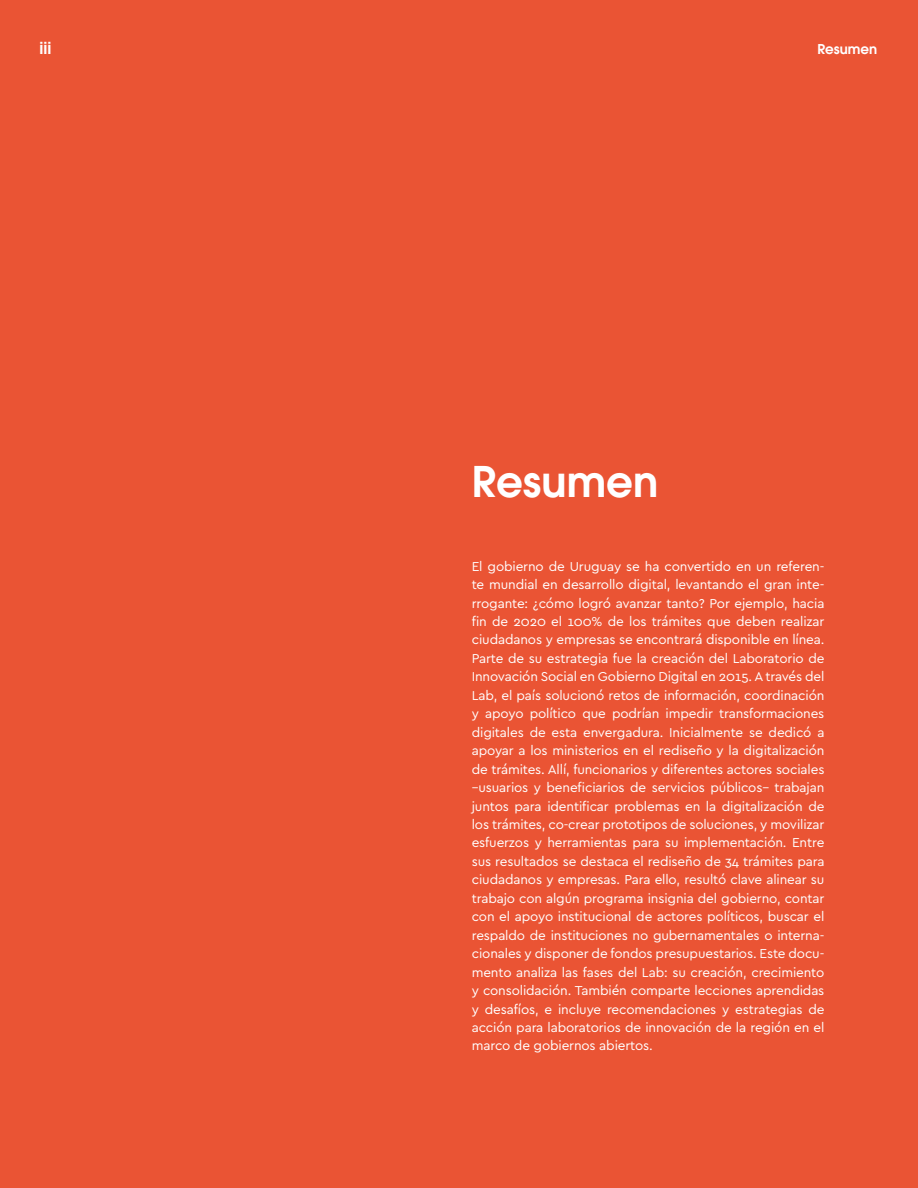
<style>
.page{position:relative;width:918px;height:1188px;background:#ea5434}
.page>*{position:absolute;margin:0;border:0;box-sizing:border-box;transform-origin:0 0}
.t1{font:600 42px "ITC Avant Garde Pro";color:#fff}
.t2{font:600 16.5px "ITC Avant Garde Pro";color:#fff}
.t3{font:13.5px/18.5px "Cera PRO";letter-spacing:-.01em;color:#fff;text-align:justify}
.t4{font:600 13.5px "ITC Avant Garde Pro";color:#fff}
</style>
<div class="page">
<p class="t2" style="left:40px;top:37px;width:13px">iii</p>
<p class="t4" style="left:817px;top:40px;width:61px">Resumen</p>
<h1 class="t1" style="left:472px;top:454px;width:188px">Resumen</h1>
<p class="t3" style="left:472px;top:556px;width:354px">El gobierno de Uruguay se ha convertido en un referen&shy;te mundial en desarrollo digital, levantando el gran inte&shy;rrogante: ¿cómo logró avanzar tanto? Por ejemplo, hacia fin de 2020 el 100% de los trámites que deben realizar ciudadanos y empresas se encontrará disponible en línea.<br>Parte de su estrategia fue la creación del Laboratorio de Innovación Social en Gobierno Digital en 2015. A través del Lab, el país solucionó retos de información, coordinación y apoyo político que podrían impedir transformaciones digitales de esta envergadura. Inicialmente se dedicó a apoyar a los ministerios en el rediseño y la digitalización de trámites. Allí, funcionarios y diferentes actores sociales –usuarios y beneficiarios de servicios públicos– trabajan juntos para identificar problemas en la digitalización de los trámites, co-crear prototipos de soluciones, y movilizar esfuerzos y herramientas para su implementación. Entre sus resultados se destaca el rediseño de 34 trámites para ciudadanos y empresas. Para ello, resultó clave alinear su trabajo con algún programa insignia del gobierno, contar con el apoyo institucional de actores políticos, buscar el respaldo de instituciones no gubernamentales o interna&shy;cionales y disponer de fondos presupuestarios. Este docu&shy;mento analiza las fases del Lab: su creación, crecimiento y consolidación. También comparte lecciones aprendidas y desafíos, e incluye recomendaciones y estrategias de acción para laboratorios de innovación de la región en el marco de gobiernos abiertos.</p>
</div>
